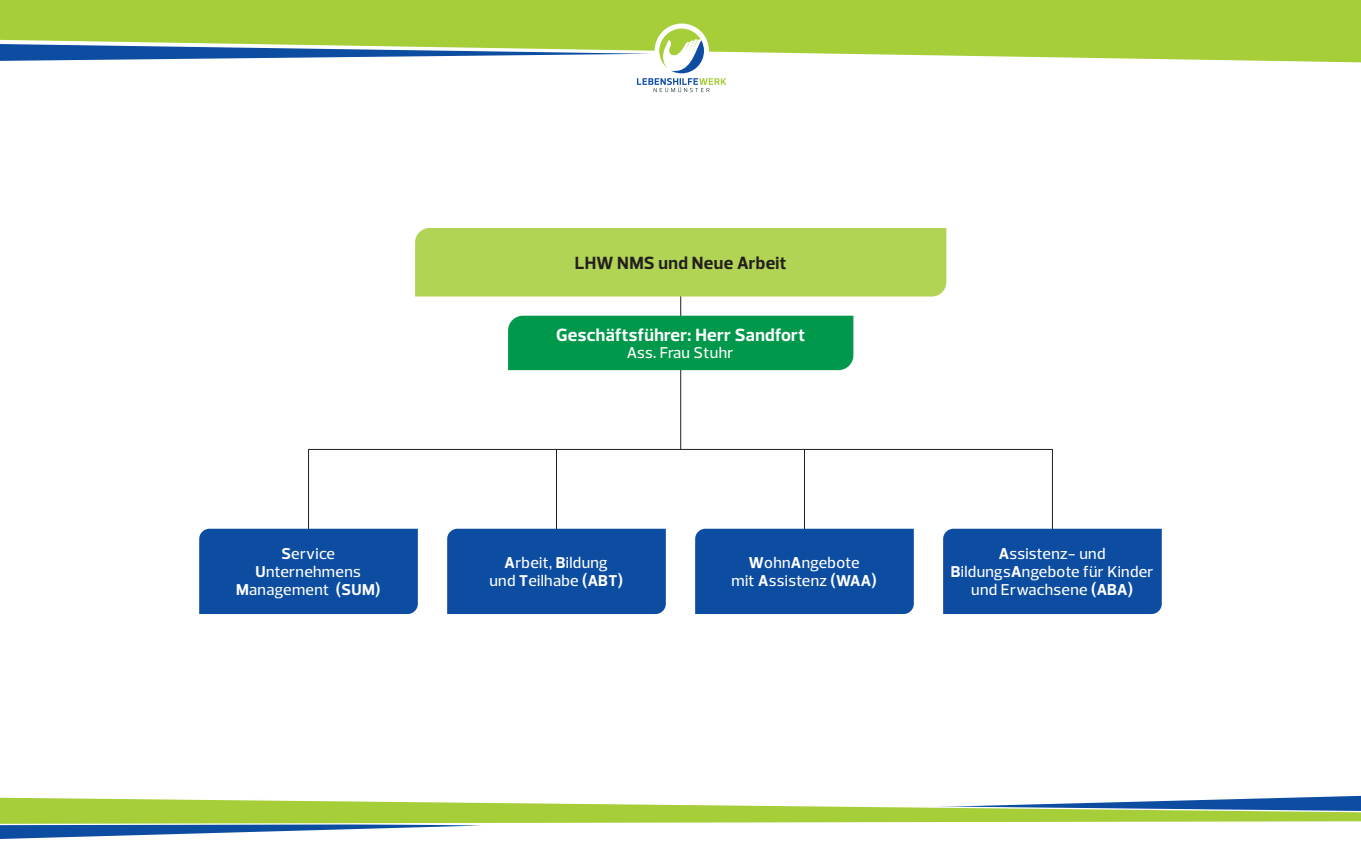
<style>
.page{position:relative;width:1361px;height:842px;background:#fff}
.page>*{position:absolute;margin:0;border:0;box-sizing:border-box;transform-origin:0 0}
.t1{font:700 18px "Prelo";letter-spacing:.02em;color:#fff}
.t2{font:700 18px "Prelo";letter-spacing:.02em;color:#231f20}
.t3{font:500 16px/18px "Prelo";letter-spacing:.02em;color:#fff;text-align:center}
.s1{font-weight:700}
</style>
<div class="page">
<div style="left:0;top:0;width:1361px;height:63px;background:#a6ce39"></div>
<div style="left:654px;top:24px;width:55px;height:54px;background:#fff;border-radius:50%"></div>
<svg style="left:0;top:29px;width:726px;height:63px"></svg>
<svg style="left:0;top:826px;width:463px;height:13px"></svg>
<svg style="left:0;top:795px;width:1361px;height:31px"></svg>
<hr style="left:680px;top:289px;width:1px;height:161px;background:#231f20">
<div style="left:415px;top:228px;width:531px;height:69px;background:#b2d454"></div>
<hr style="left:308px;top:449px;width:744px;height:1px;background:#231f20">
<hr style="left:556px;top:449px;width:1px;height:109px;background:#231f20">
<hr style="left:1052px;top:449px;width:1px;height:130px;background:#231f20">
<hr style="left:308px;top:449px;width:1px;height:131px;background:#231f20">
<hr style="left:804px;top:449px;width:1px;height:152px;background:#231f20">
<div style="left:199px;top:529px;width:219px;height:85px;background:#0d4da1"></div>
<div style="left:447px;top:529px;width:219px;height:85px;background:#0d4da1"></div>
<div style="left:695px;top:529px;width:219px;height:85px;background:#0d4da1"></div>
<div style="left:943px;top:529px;width:218px;height:85px;background:#0d4da1"></div>
<div style="left:508px;top:316px;width:345px;height:54px;background:#00984a"></div>
<p class="t2" style="left:575px;top:252px;width:213px">LHW NMS und Neue Arbeit</p>
<p class="t1" style="left:556px;top:324px;width:250px">Geschäftsführer: Herr Sandfort</p>
<p class="t3" style="left:627px;top:344px;width:108px">Ass. Frau Stuhr</p>
<p class="t3" style="left:236px;top:545px;width:146px"><span class="s1">S</span>ervice<br><span class="s1">U</span>nternehmens<br><span class="s1">M</span>anagement <span class="s1">(SUM)</span></p>
<p class="t3" style="left:489px;top:554px;width:135px"><span class="s1">A</span>rbeit, <span class="s1">B</span>ildung<br>und <span class="s1">T</span>eilhabe <span class="s1">(ABT)</span></p>
<p class="t3" style="left:731px;top:554px;width:147px"><span class="s1">W</span>ohn<span class="s1">A</span>ngebote<br>mit <span class="s1">A</span>ssistenz <span class="s1">(WAA)</span></p>
<p class="t3" style="left:951px;top:545px;width:204px"><span class="s1">A</span>ssistenz- und<br><span class="s1">B</span>ildungs<span class="s1">A</span>ngebote für Kinder und Erwachsene <span class="s1">(ABA)</span></p>
</div>
